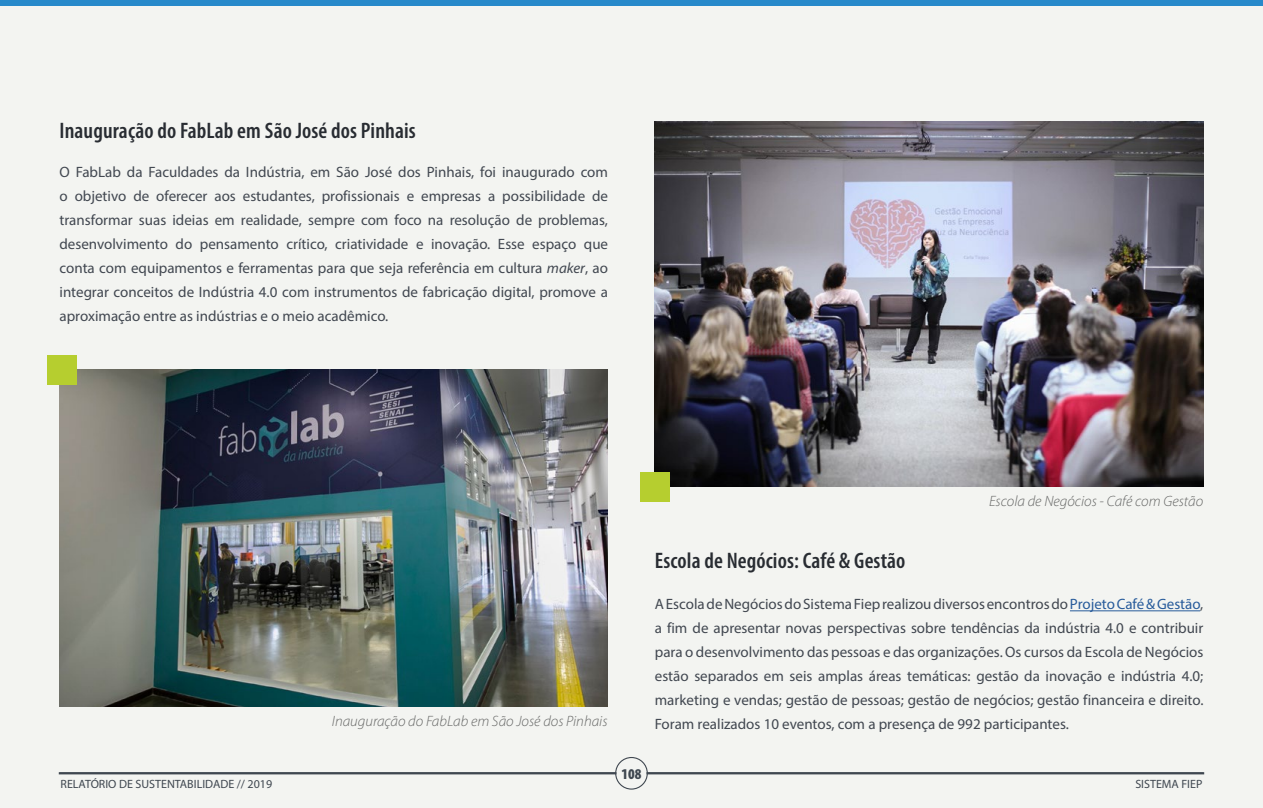
<style>
.page{position:relative;width:1263px;height:808px;background:#f3f4f1}
.page>*{position:absolute;margin:0;border:0;box-sizing:border-box;transform-origin:0 0}
.t1{font:600 condensed 22.5px "Myriad Pro";letter-spacing:.005em;color:#282c32}
.t2{font:15px/24px "Myriad Pro";color:#414750;text-align:justify}
.t3{font:italic 300 15px "Myriad Pro";color:#666766}
.t4{font:900 condensed 15px "Myriad Pro";color:#3f4750}
.t5{font:12px "Myriad Pro";color:#3f4750}
.s1{font-style:italic}
.s2{color:#275b9b}
</style>
<div class="page">
<svg style="left:58px;top:757px;width:1147px;height:33px"></svg>
<div style="left:0;top:0;width:1263px;height:6px;background:#2789ca"></div>
<hr style="left:1070px;top:610px;width:130px;height:1px;background:#275b9b">
<img style="left:655px;top:121px;width:548px;height:366px">
<div style="left:640px;top:472px;width:30px;height:29px;background:#b6ce2f"></div>
<img style="left:60px;top:369px;width:548px;height:338px">
<div style="left:48px;top:355px;width:29px;height:30px;background:#b6ce2f"></div>
<h1 class="t1" style="left:60px;top:117px;width:358px">Inauguração do FabLab em São José dos Pinhais</h1>
<p class="t2" style="left:60px;top:160px;width:550px">O FabLab da Faculdades da Indústria, em São José dos Pinhais, foi inaugurado com o objetivo de oferecer aos estudantes, profissionais e empresas a possibilidade de transformar suas ideias em realidade, sempre com foco na resolução de problemas, desenvolvimento do pensamento crítico, criatividade e inovação. Esse espaço que conta com equipamentos e ferramentas para que seja referência em cultura <span class="s1">maker</span>, ao integrar conceitos de Indústria 4.0 com instrumentos de fabricação digital, promove a aproximação entre as indústrias e o meio acadêmico.</p>
<p class="t3" style="left:332px;top:712px;width:277px">Inauguração do FabLab em São José dos Pinhais</p>
<h1 class="t1" style="left:655px;top:546px;width:252px">Escola de Negócios: Café &amp; Gestão</h1>
<p class="t3" style="left:989px;top:492px;width:216px">Escola de Negócios - Café com Gestão</p>
<p class="t2" style="left:655px;top:592px;width:550px">A Escola de Negócios do Sistema Fiep realizou diversos encontros do <span class="s2">Projeto Café &amp; Gestão</span>, a fim de apresentar novas perspectivas sobre tendências da indústria 4.0 e contribuir para o desenvolvimento das pessoas e das organizações. Os cursos da Escola de Negócios estão separados em seis amplas áreas temáticas: gestão da inovação e indústria 4.0; marketing e vendas; gestão de pessoas; gestão de negócios; gestão financeira e direito.<br>Foram realizados 10 eventos, com a presença de 992 participantes.</p>
<p class="t4" style="left:622px;top:764px;width:21px">108</p>
<p class="t5" style="left:61px;top:776px;width:213px">RELATÓRIO DE SUSTENTABILIDADE // 2019</p>
<p class="t5" style="left:1135px;top:776px;width:68px">SISTEMA FIEP</p>
</div>
